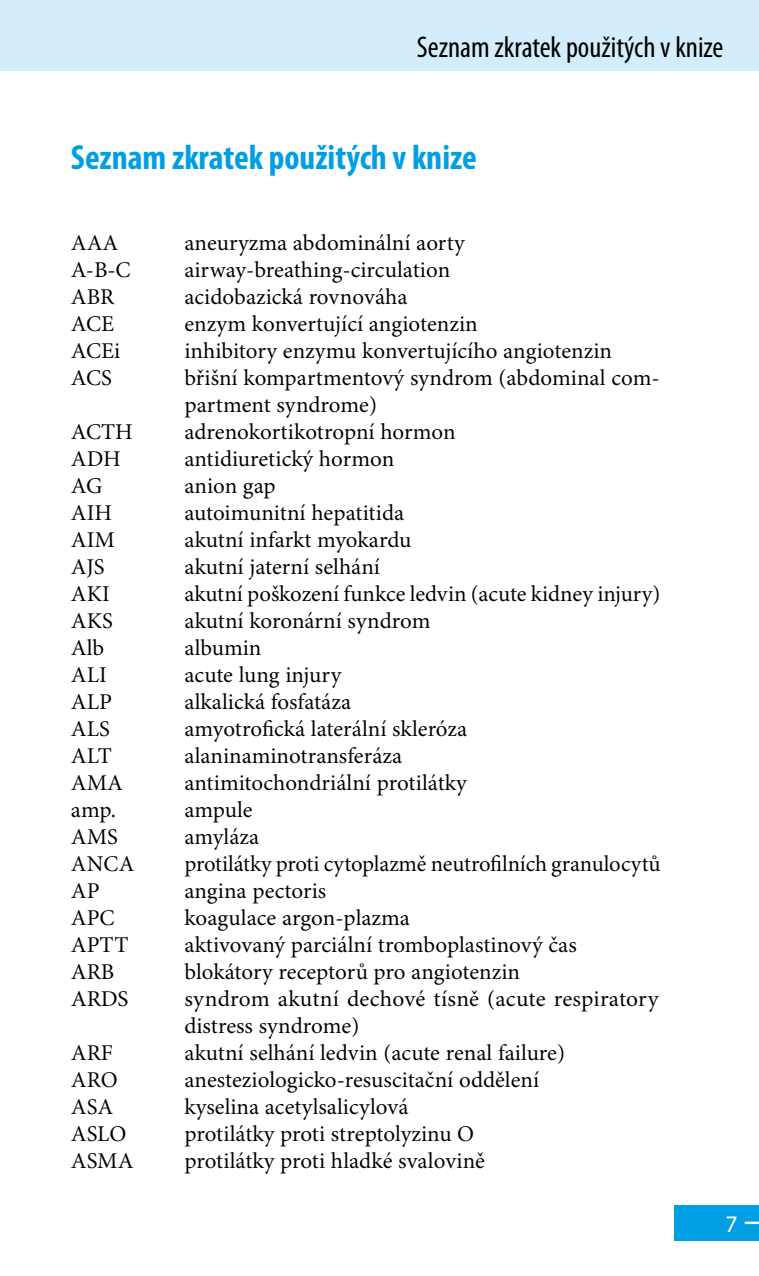
<style>
.page{position:relative;width:759px;height:1276px;background:#fff}
.page>*{position:absolute;margin:0;border:0;box-sizing:border-box;transform-origin:0 0}
.t1{font:700 condensed 35px "Myriad Pro";color:#009fe3}
.t2{font:condensed 30px "Myriad Pro";color:#000}
.t3{font:23.75px "Myriad Pro";color:#fff}
.t4{font:22.5px/27px "Minion Pro";color:#000}
</style>
<div class="page">
<div style="left:673px;top:1205px;width:85px;height:35px;background:#009fe3"></div>
<hr style="left:744px;top:1221px;width:14px;height:3px;background:#fff">
<div style="left:0;top:0;width:758px;height:71px;background:#d4edfc"></div>
<h2 class="t2" style="left:417px;top:29px;width:308px">Seznam zkratek použitých v knize</h2>
<h1 class="t1" style="left:71px;top:135px;width:407px">Seznam zkratek použitých v knize</h1>
<p class="t4" style="left:71px;top:230px;width:49px">AAA</p>
<p class="t4" style="left:184px;top:230px;width:282px">aneuryzma abdominální aorty</p>
<p class="t4" style="left:71px;top:257px;width:61px">A‑B‑C</p>
<p class="t4" style="left:184px;top:257px;width:267px">airway‑breathing‑circulation</p>
<p class="t4" style="left:71px;top:284px;width:45px">ABR</p>
<p class="t4" style="left:184px;top:284px;width:224px">acidobazická rovnováha</p>
<p class="t4" style="left:71px;top:311px;width:45px">ACE</p>
<p class="t4" style="left:184px;top:311px;width:295px">enzym konvertující angiotenzin</p>
<p class="t4" style="left:71px;top:338px;width:51px">ACEi</p>
<p class="t4" style="left:184px;top:338px;width:429px">inhibitory enzymu konvertujícího angiotenzin</p>
<p class="t4" style="left:71px;top:365px;width:43px">ACS</p>
<p class="t4" style="left:184px;top:365px;width:476px">břišní kompartmentový syndrom (abdominal com&shy;partment syndrome)</p>
<p class="t4" style="left:71px;top:419px;width:64px">ACTH</p>
<p class="t4" style="left:184px;top:419px;width:272px">adrenokortikotropní hormon</p>
<p class="t4" style="left:71px;top:446px;width:51px">ADH</p>
<p class="t4" style="left:184px;top:446px;width:211px">antidiuretický hormon</p>
<p class="t4" style="left:71px;top:473px;width:33px">AG</p>
<p class="t4" style="left:184px;top:473px;width:93px">anion gap</p>
<p class="t4" style="left:71px;top:500px;width:43px">AIH</p>
<p class="t4" style="left:184px;top:500px;width:221px">autoimunitní hepatitida</p>
<p class="t4" style="left:71px;top:527px;width:46px">AIM</p>
<p class="t4" style="left:184px;top:527px;width:228px">akutní infarkt myokardu</p>
<p class="t4" style="left:71px;top:554px;width:35px">AJS</p>
<p class="t4" style="left:184px;top:554px;width:197px">akutní jaterní selhání</p>
<p class="t4" style="left:71px;top:581px;width:40px">AKI</p>
<p class="t4" style="left:184px;top:581px;width:477px">akutní poškození funkce ledvin (acute kidney injury)</p>
<p class="t4" style="left:71px;top:608px;width:44px">AKS</p>
<p class="t4" style="left:184px;top:608px;width:247px">akutní koronární syndrom</p>
<p class="t4" style="left:71px;top:635px;width:35px">Alb</p>
<p class="t4" style="left:184px;top:635px;width:79px">albumin</p>
<p class="t4" style="left:71px;top:662px;width:37px">ALI</p>
<p class="t4" style="left:184px;top:662px;width:158px">acute lung injury</p>
<p class="t4" style="left:71px;top:689px;width:43px">ALP</p>
<p class="t4" style="left:184px;top:689px;width:168px">alkalická fosfatáza</p>
<p class="t4" style="left:71px;top:716px;width:40px">ALS</p>
<p class="t4" style="left:184px;top:716px;width:284px">amyotrofická laterální skleróza</p>
<p class="t4" style="left:71px;top:743px;width:42px">ALT</p>
<p class="t4" style="left:184px;top:743px;width:219px">alaninaminotransferáza</p>
<p class="t4" style="left:71px;top:770px;width:54px">AMA</p>
<p class="t4" style="left:184px;top:770px;width:284px">antimitochondriální protilátky</p>
<p class="t4" style="left:71px;top:797px;width:47px">amp.</p>
<p class="t4" style="left:184px;top:797px;width:70px">ampule</p>
<p class="t4" style="left:71px;top:824px;width:49px">AMS</p>
<p class="t4" style="left:184px;top:824px;width:76px">amyláza</p>
<p class="t4" style="left:71px;top:851px;width:65px">ANCA</p>
<p class="t4" style="left:184px;top:851px;width:477px">protilátky proti cytoplazmě neutrofilních granulocytů</p>
<p class="t4" style="left:71px;top:878px;width:30px">AP</p>
<p class="t4" style="left:184px;top:878px;width:143px">angina pectoris</p>
<p class="t4" style="left:71px;top:905px;width:45px">APC</p>
<p class="t4" style="left:184px;top:905px;width:227px">koagulace argon‑plazma</p>
<p class="t4" style="left:71px;top:932px;width:59px">APTT</p>
<p class="t4" style="left:184px;top:932px;width:393px">aktivovaný parciální tromboplastinový čas</p>
<p class="t4" style="left:71px;top:959px;width:45px">ARB</p>
<p class="t4" style="left:184px;top:959px;width:337px">blokátory receptorů pro angiotenzin</p>
<p class="t4" style="left:71px;top:986px;width:59px">ARDS</p>
<p class="t4" style="left:184px;top:986px;width:475px">syndrom akutní dechové tísně (acute respiratory distress syndrome)</p>
<p class="t4" style="left:71px;top:1040px;width:44px">ARF</p>
<p class="t4" style="left:184px;top:1040px;width:382px">akutní selhání ledvin (acute renal failure)</p>
<p class="t4" style="left:71px;top:1067px;width:48px">ARO</p>
<p class="t4" style="left:184px;top:1067px;width:356px">anesteziologicko‑resuscitační oddělení</p>
<p class="t4" style="left:71px;top:1094px;width:44px">ASA</p>
<p class="t4" style="left:184px;top:1094px;width:225px">kyselina acetylsalicylová</p>
<p class="t4" style="left:71px;top:1121px;width:57px">ASLO</p>
<p class="t4" style="left:184px;top:1121px;width:291px">protilátky proti streptolyzinu O</p>
<p class="t4" style="left:71px;top:1148px;width:64px">ASMA</p>
<p class="t4" style="left:184px;top:1148px;width:302px">protilátky proti hladké svalovině</p>
<p class="t3" style="left:725px;top:1209px;width:14px">7</p>
</div>
